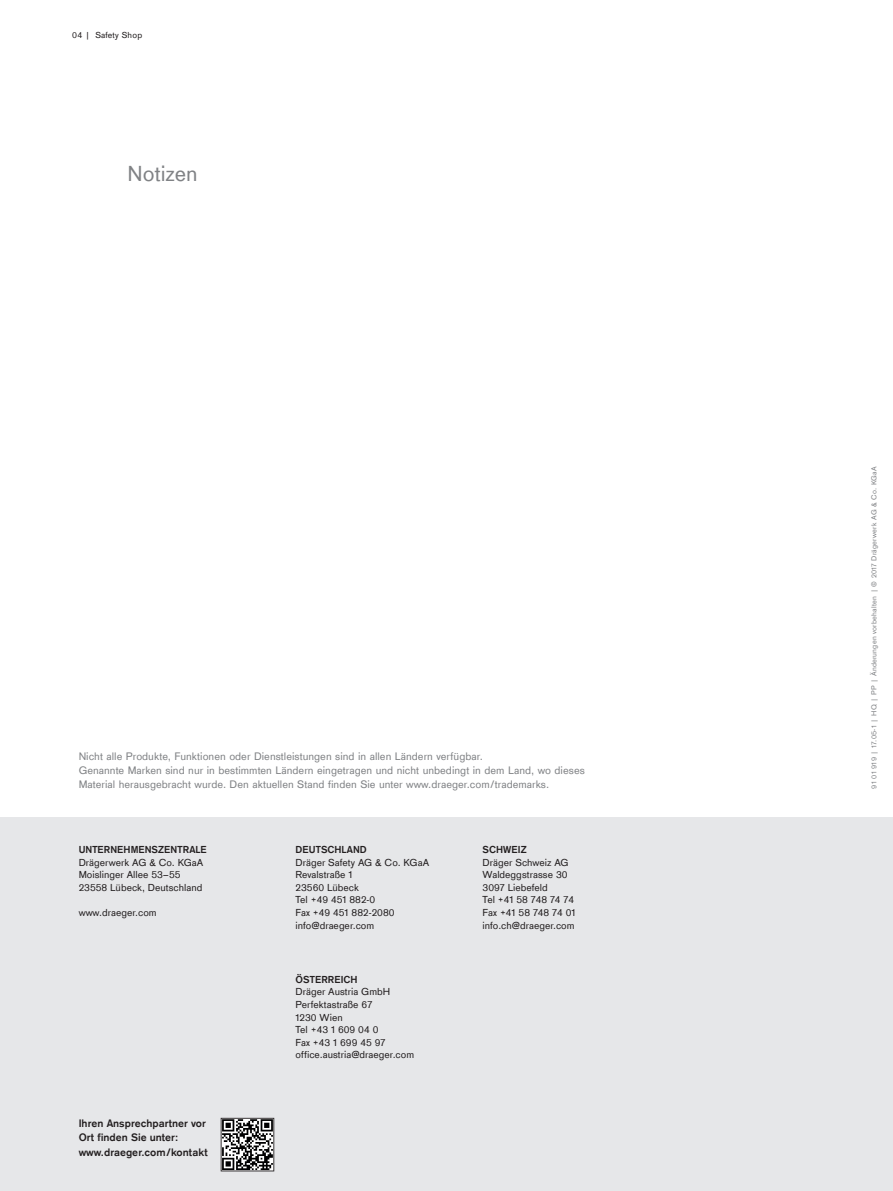
<style>
.page{position:relative;width:893px;height:1191px;background:#fff}
.page>*{position:absolute;margin:0;border:0;box-sizing:border-box;transform-origin:0 0}
.t1{font:22.5px "Draeger Sans Global";color:#808285}
.t2{font:11.25px/14.2px "Draeger Sans Global";color:#808285}
.t3{font:700 11.25px/14.2px "Draeger Sans Global";color:#231f20}
.t4{font:10.5px/12.6px "Draeger Sans Global";color:#231f20}
.t5{font:700 10.5px "Draeger Sans Global";color:#231f20}
.t6{font:9px "Draeger Sans Global";letter-spacing:.025em;color:#231f20}
.t7{font:7.5px "Draeger Sans Global";letter-spacing:.025em;color:#808285}
</style>
<div class="page">
<div style="left:0;top:817px;width:893px;height:374px;background:#e6e7e9"></div>
<svg style="left:221px;top:1117px;width:53px;height:54px;background:#7d7d7e"></svg>
<p class="t6" style="left:72px;top:29px;width:71px">04 | Safety Shop</p>
<h1 class="t1" style="left:128px;top:160px;width:72px">Notizen</h1>
<p class="t2" style="left:79px;top:748px;width:508px">Nicht alle Produkte, Funktionen oder Dienstleistungen sind in allen Ländern verfügbar.<br>Genannte Marken sind nur in bestimmten Ländern eingetragen und nicht unbedingt in dem Land, wo dieses<br>Material herausgebracht wurde. Den aktuellen Stand finden Sie unter www.draeger.com/trademarks.</p>
<p class="t5" style="left:79px;top:843px;width:130px">UNTERNEHMENSZENTRALE</p>
<p class="t4" style="left:79px;top:855px;width:126px">Drägerwerk AG &amp; Co. KGaA<br>Moislinger Allee 53–55<br>23558 Lübeck, Deutschland</p>
<p class="t4" style="left:79px;top:906px;width:80px">www.draeger.com</p>
<p class="t3" style="left:79px;top:1116px;width:131px">Ihren Ansprechpartner vor<br>Ort finden Sie unter: www.draeger.com/kontakt</p>
<p class="t5" style="left:296px;top:843px;width:73px">DEUTSCHLAND</p>
<p class="t4" style="left:296px;top:855px;width:135px">Dräger Safety AG &amp; Co. KGaA<br>Revalstraße 1<br>23560 Lübeck<br>Tel +49 451 882-0<br>Fax +49 451 882-2080 info@draeger.com</p>
<p class="t5" style="left:296px;top:973px;width:64px">ÖSTERREICH</p>
<p class="t4" style="left:296px;top:985px;width:120px">Dräger Austria GmbH<br>Perfektastraße 67<br>1230 Wien<br>Tel +43 1 609 04 0<br>Fax +43 1 699 45 97 office.austria@draeger.com</p>
<p class="t5" style="left:483px;top:843px;width:45px">SCHWEIZ</p>
<p class="t4" style="left:483px;top:855px;width:94px">Dräger Schweiz AG<br>Waldeggstrasse 30<br>3097 Liebefeld<br>Tel +41 58 748 74 74<br>Fax +41 58 748 74 01 info.ch@draeger.com</p>
<p class="t7" style="left:870px;top:788px;width:324px;rotate:-90deg">91 01 919 | 17.05-1 | HQ | PP | Änderungen vorbehalten | © 2017 Drägerwerk AG &amp; Co. KGaA</p>
</div>
